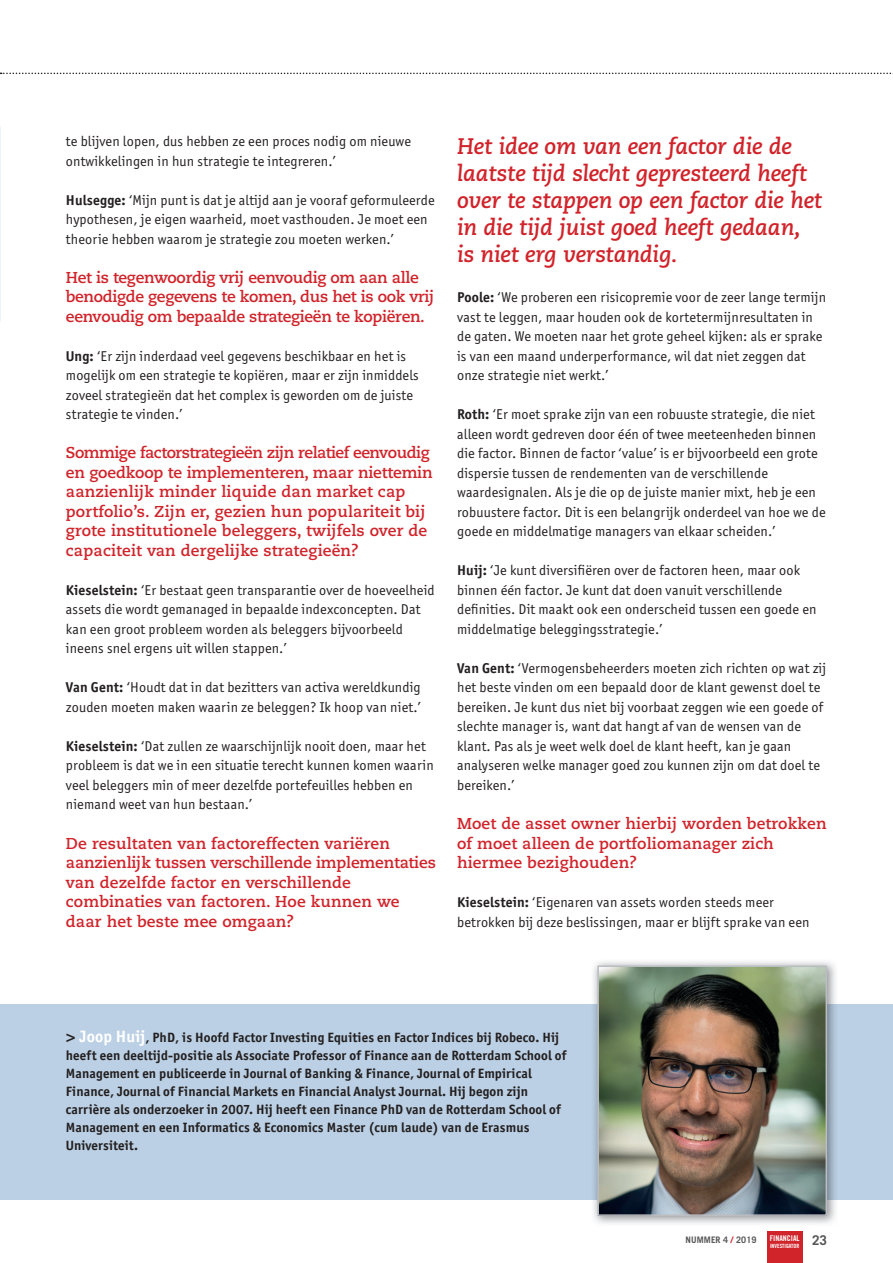
<style>
.page{position:relative;width:893px;height:1263px;background:#fff}
.page>*{position:absolute;margin:0;border:0;box-sizing:border-box;transform-origin:0 0}
.t1{font:italic 700 22.5px/27px "Caecilia LT";letter-spacing:-.01em;color:#d1232a}
.t2{font:700 15.75px/19.5px "Caecilia LT";letter-spacing:.01em;color:#d1232a}
.t3{font:700 15.75px/19.5px "Caecilia LT";letter-spacing:-.02em;color:#d1232a}
.t4{font:14.25px/19.5px "Officina San ITC";letter-spacing:.01em;color:#231f20}
.t5{font:700 13.5px/18px "Officina San ITC";letter-spacing:.01em;color:#231f20}
.t6{font:700 13.5px "Trade Gothic LT";color:#57585a}
.t7{font:700 9px "Trade Gothic LT";letter-spacing:.01em;color:#57585a}
.t8{font:7.8px "Trade Gothic LT Bold Cond Twenty";color:#fff}
.t9{font:5.7px "Trade Gothic LT Bold Cond Twenty";color:#fff}
.s1{font-weight:700}
.s2{font-family:"Caecilia LT";font-weight:800;font-size:16.5px}
.s3{font-size:16.5px;color:#fff}
.s4{color:#d1232a}
</style>
<div class="page">
<svg style="left:0;top:73px;width:893px;height:1px"></svg>
<div style="left:0;top:1004px;width:893px;height:195px;background:#bbd0e4"></div>
<img style="left:591px;top:961px;width:247px;height:263px">
<img style="left:591px;top:1004px;width:247px;height:195px">
<img style="left:600px;top:968px;width:224px;height:245px">
<div style="left:597px;top:965px;width:230px;height:251px;border:2px solid #bcbdc0"></div>
<div style="left:767px;top:1231px;width:35px;height:32px;background:#d1232a"></div>
<p class="t4" style="left:66px;top:132px;width:347px">te blijven lopen, dus hebben ze een proces nodig om nieuwe ontwikkelingen in hun strategie te integreren.’</p>
<p class="t4" style="left:66px;top:190px;width:370px"><span class="s1">Hulsegge:</span> ‘Mijn punt is dat je altijd aan je vooraf geformuleerde hypothesen, je eigen waarheid, moet vasthouden. Je moet een theorie hebben waarom je strategie zou moeten werken.’</p>
<p class="t3" style="left:66px;top:268px;width:370px">Het is tegenwoordig vrij eenvoudig om aan alle benodigde gegevens te komen, dus het is ook vrij eenvoudig om bepaalde strategieën te kopiëren.</p>
<p class="t4" style="left:66px;top:346px;width:354px"><span class="s1">Ung:</span> ‘Er zijn inderdaad veel gegevens beschikbaar en het is mogelijk om een strategie te kopiëren, maar er zijn inmiddels zoveel strategieën dat het complex is geworden om de juiste strategie te vinden.’</p>
<p class="t2" style="left:66px;top:443px;width:368px">Sommige factorstrategieën zijn relatief eenvoudig en goedkoop te implementeren, maar niettemin aanzienlijk minder liquide dan market cap portfolio’s. Zijn er, gezien hun populariteit bij grote institutionele beleggers, twijfels over de capaciteit van dergelijke strategieën?</p>
<p class="t4" style="left:66px;top:580px;width:370px"><span class="s1">Kieselstein:</span> ‘Er bestaat geen transparantie over de hoeveelheid assets die wordt gemanaged in bepaalde indexconcepten. Dat kan een groot probleem worden als beleggers bijvoorbeeld ineens snel ergens uit willen stappen.’</p>
<p class="t4" style="left:66px;top:678px;width:356px"><span class="s1">Van Gent:</span> ‘Houdt dat in dat bezitters van activa wereldkundig zouden moeten maken waarin ze beleggen? Ik hoop van niet.’</p>
<p class="t4" style="left:66px;top:736px;width:369px"><span class="s1">Kieselstein:</span> ‘Dat zullen ze waarschijnlijk nooit doen, maar het probleem is dat we in een situatie terecht kunnen komen waarin veel beleggers min of meer dezelfde portefeuilles hebben en niemand weet van hun bestaan.’</p>
<p class="t2" style="left:66px;top:833px;width:371px">De resultaten van factoreffecten variëren aanzienlijk tussen verschillende implementaties van dezelfde factor en verschillende combinaties van factoren. Hoe kunnen we daar het beste mee omgaan?</p>
<h1 class="t1" style="left:457px;top:133px;width:367px">Het idee om van een factor die de laatste tijd slecht gepresteerd heeft over te stappen op een factor die het in die tijd juist goed heeft gedaan, is niet erg verstandig.</h1>
<p class="t4" style="left:457px;top:288px;width:370px"><span class="s1">Poole:</span> ‘We proberen een risicopremie voor de zeer lange termijn vast te leggen, maar houden ook de kortetermijnresultaten in de gaten. We moeten naar het grote geheel kijken: als er sprake is van een maand underperformance, wil dat niet zeggen dat onze strategie niet werkt.’</p>
<p class="t4" style="left:457px;top:405px;width:370px"><span class="s1">Roth:</span> ‘Er moet sprake zijn van een robuuste strategie, die niet alleen wordt gedreven door één of twee meeteenheden binnen die factor. Binnen de factor ‘value’ is er bijvoorbeeld een grote dispersie tussen de rendementen van de verschillende waardesignalen. Als je die op de juiste manier mixt, heb je een robuustere factor. Dit is een belangrijk onderdeel van hoe we de goede en middelmatige managers van elkaar scheiden.’</p>
<p class="t4" style="left:457px;top:561px;width:361px"><span class="s1">Huij:</span> ‘Je kunt diversifiëren over de factoren heen, maar ook binnen één factor. Je kunt dat doen vanuit verschillende definities. Dit maakt ook een onderscheid tussen een goede en middelmatige beleggingsstrategie.’</p>
<p class="t4" style="left:457px;top:658px;width:371px"><span class="s1">Van Gent:</span> ‘Vermogensbeheerders moeten zich richten op wat zij het beste vinden om een bepaald door de klant gewenst doel te bereiken. Je kunt dus niet bij voorbaat zeggen wie een goede of slechte manager is, want dat hangt af van de wensen van de klant. Pas als je weet welk doel de klant heeft, kan je gaan analyseren welke manager goed zou kunnen zijn om dat doel te bereiken.’</p>
<p class="t2" style="left:457px;top:814px;width:371px">Moet de asset owner hierbij worden betrokken of moet alleen de portfoliomanager zich hiermee bezighouden?</p>
<p class="t4" style="left:457px;top:892px;width:354px"><span class="s1">Kieselstein:</span> ‘Eigenaren van assets worden steeds meer betrokken bij deze beslissingen, maar er blijft sprake van een</p>
<p class="t5" style="left:66px;top:1028px;width:502px"><span class="s2">&gt;</span> <span class="s3">Joop Huij</span>, PhD, is Hoofd Factor Investing Equities en Factor Indices bij Robeco. Hij heeft een deeltijd-positie als Associate Professor of Finance aan de Rotterdam School of Management en publiceerde in Journal of Banking &amp; Finance, Journal of Empirical Finance, Journal of Financial Markets en Financial Analyst Journal. Hij begon zijn carrière als onderzoeker in 2007. Hij heeft een Finance PhD van de Rotterdam School of Management en een Informatics &amp; Economics Master (cum laude) van de Erasmus Universiteit.</p>
<p class="t7" style="left:686px;top:1234px;width:72px">NUMMER 4 <span class="s4">/</span> 2019</p>
<p class="t6" style="left:812px;top:1232px;width:17px">23</p>
<p class="t8" style="left:770px;top:1233px;width:31px">FINANCIAL</p>
<p class="t9" style="left:770px;top:1242px;width:31px">INVESTIGATOR</p>
</div>
